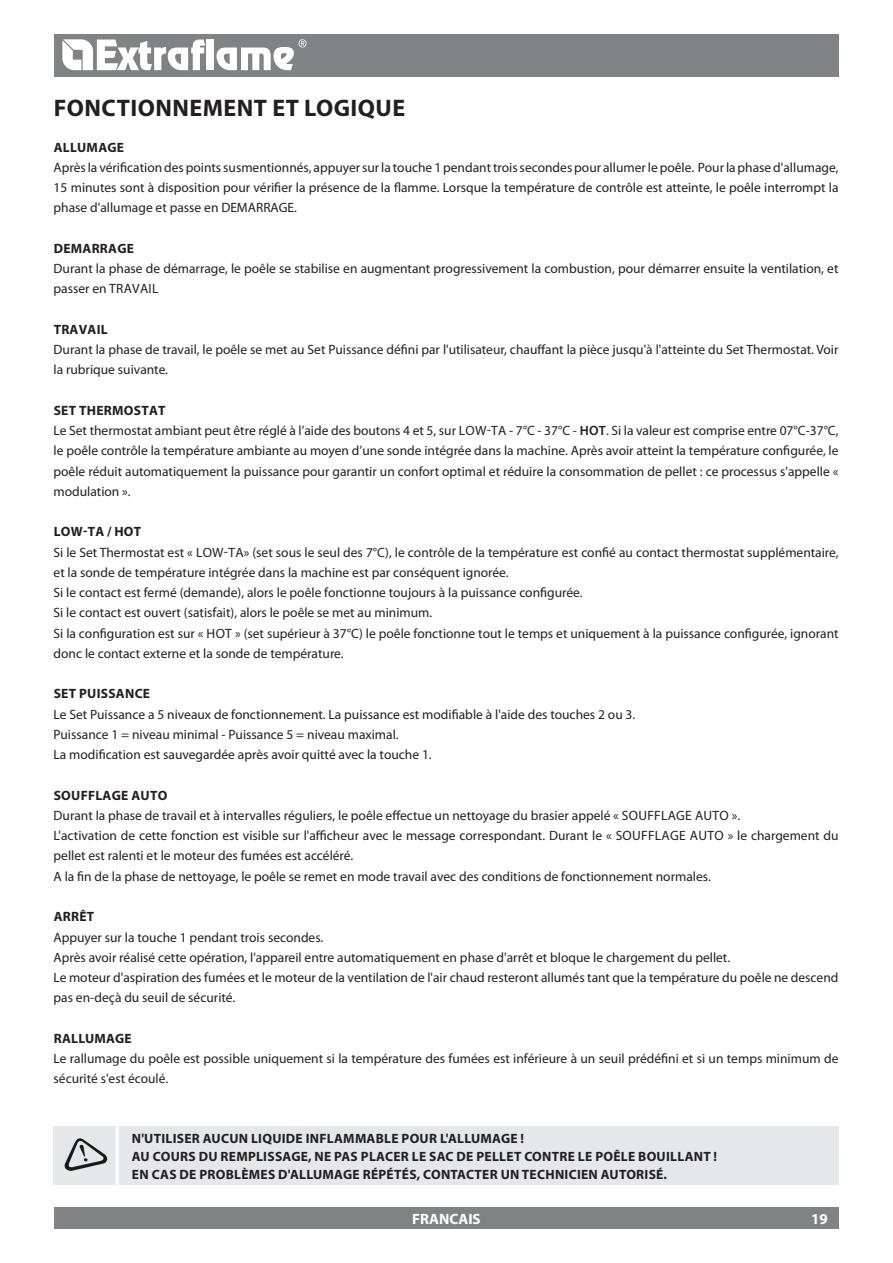
<style>
.page{position:relative;width:893px;height:1263px;background:#fff}
.page>*{position:absolute;margin:0;border:0;box-sizing:border-box;transform-origin:0 0}
.t1{font:700 24px "Myriad Pro";letter-spacing:.02em;color:#231f20}
.t2{font:700 15px "Myriad Pro";color:#fff}
.t3{font:13.5px/20.2px "Myriad Pro";color:#231f20}
.t4{font:700 13.5px "Myriad Pro";letter-spacing:.02em;color:#231f20}
.s1{font-weight:700}
.s2{font-weight:600}
</style>
<div class="page">
<div style="left:54px;top:34px;width:785px;height:43px;background:#808285"></div>
<div style="left:54px;top:1208px;width:785px;height:21px;background:#808285"></div>
<svg style="left:62px;top:39px;width:143px;height:31px"></svg>
<div style="left:207px;top:40px;width:7px;height:30px;background:#fff"></div>
<svg style="left:216px;top:39px;width:90px;height:31px"></svg>
<div style="left:54px;top:1126px;width:785px;height:59px;background:#e6e7e9"></div>
<hr style="left:116px;top:1126px;width:3px;height:59px;background:#fff">
<svg style="left:64px;top:1138px;width:43px;height:33px"></svg>
<h1 class="t1" style="left:54px;top:92px;width:353px">FONCTIONNEMENT ET LOGIQUE</h1>
<p class="t4" style="left:54px;top:138px;width:72px">ALLUMAGE</p>
<p class="t3" style="left:54px;top:157px;width:786px;text-align:justify">Après la vérification des points susmentionnés, appuyer sur la touche 1 pendant trois secondes pour allumer le poêle. Pour la phase d'allumage, 15 minutes sont à disposition pour vérifier la présence de la flamme. Lorsque la température de contrôle est atteinte, le poêle interrompt la phase d'allumage et passe en DEMARRAGE</p>
<p class="t3" style="left:294px;top:198px;width:4px">.</p>
<p class="t4" style="left:54px;top:240px;width:10px">DEMARRAGE</p>
<p class="t3" style="left:54px;top:258px;width:786px">Durant la phase de démarrage, le poêle se stabilise en augmentant progressivement la combustion, pour démarrer ensuite la ventilation, et passer en TRAVAIL</p>
<p class="t4" style="left:54px;top:321px;width:52px">TRAVAIL</p>
<p class="t3" style="left:54px;top:339px;width:786px">Durant la phase de travail, le poêle se met au Set Puissance défini par l'utilisateur, chauffant la pièce jusqu'à l'atteinte du Set Thermostat. Voir la rubrique suivante.</p>
<p class="t4" style="left:54px;top:402px;width:9px">SET</p>
<p class="t3" style="left:54px;top:400px;width:786px;text-indent:26px"><span class="s1">THERMOSTAT<br></span>Le Set thermostat ambiant peut être réglé à l’aide des boutons 4 et 5, sur LOW-TA - 7°C - 37°C - <span class="s2">HOT</span>. Si la valeur est comprise entre 07°C-37°C, le poêle contrôle la température ambiante au moyen d’une sonde intégrée dans la machine. Après avoir atteint la température configurée, le poêle réduit automatiquement la puissance pour garantir un confort optimal et réduire la consommation de pellet : ce processus s'appelle « modulation ».</p>
<p class="t4" style="left:54px;top:523px;width:89px">LOW-TA / HOT</p>
<p class="t3" style="left:54px;top:542px;width:786px">Si le Set Thermostat est « LOW-TA» (set sous le seul des 7°C), le contrôle de la température est confié au contact thermostat supplémentaire, et la sonde de température intégrée dans la machine est par conséquent ignorée.<br>Si le contact est fermé (demande), alors le poêle fonctionne toujours à la puissance configurée.<br>Si le contact est ouvert (satisfait), alors le poêle se met au minimum.<br>Si la configuration est sur « HOT » (set supérieur à 37°C) le poêle fonctionne tout le temps et uniquement à la puissance configurée, ignorant donc le contact externe et la sonde de température.</p>
<p class="t4" style="left:54px;top:685px;width:9px">SET</p>
<p class="t4" style="left:79px;top:685px;width:17px">PUISSANCE</p>
<p class="t3" style="left:54px;top:704px;width:583px">Le Set Puissance a 5 niveaux de fonctionnement. La puissance est modifiable à l'aide des touches 2 ou 3.<br>Puissance 1 = niveau minimal - Puissance 5 = niveau maximal.<br>La modification est sauvegardée après avoir quitté avec la touche 1.</p>
<p class="t4" style="left:54px;top:786px;width:115px">SOUFFLAGE AUTO</p>
<p class="t3" style="left:54px;top:805px;width:584px">Durant la phase de travail et à intervalles réguliers, le poêle effectue un nettoyage du brasier appelé « souff</p>
<p class="t3" style="left:661px;top:805px;width:52px">lage auto</p>
<p class="t3" style="left:732px;top:805px;width:10px">».</p>
<p class="t3" style="left:54px;top:825px;width:578px">L'activation de cette fonction est visible sur l'afficheur avec le message correspondant. Durant le « souff</p>
<p class="t3" style="left:655px;top:825px;width:53px">lage auto</p>
<p class="t3" style="left:728px;top:825px;width:112px">» le chargement du</p>
<p class="t3" style="left:54px;top:846px;width:659px">pellet est ralenti et le moteur des fumées est accéléré.<br>A la fin de la phase de nettoyage, le poêle se remet en mode travail avec des conditions de fonctionnement normales.</p>
<p class="t4" style="left:54px;top:908px;width:42px">ARRÊT</p>
<p class="t3" style="left:54px;top:927px;width:786px">Appuyer sur la touche 1 pendant trois secondes.<br>Après avoir réalisé cette opération, l'appareil entre automatiquement en phase d'arrêt et bloque le chargement du pellet.<br>Le moteur d'aspiration des fumées et le moteur de la ventilation de l'air chaud resteront allumés tant que la température du poêle ne descend pas en-deçà du seuil de sécurité.</p>
<p class="t4" style="left:54px;top:1029px;width:80px">RALLUMAGE</p>
<p class="t3" style="left:54px;top:1048px;width:786px">Le rallumage du poêle est possible uniquement si la température des fumées est inférieure à un seuil prédéfini et si un temps minimum de sécurité s'est écoulé.</p>
<p class="t4" style="left:132px;top:1129px;width:49px">N'UTI LISER</p>
<p class="t4" style="left:203px;top:1129px;width:10px">AUCUN</p>
<p class="t4" style="left:251px;top:1129px;width:16px">LIQUIDE</p>
<p class="t4" style="left:306px;top:1129px;width:40px">INF LAMMAB</p>
<p class="t4" style="left:384px;top:1129px;width:36px">LE POUR</p>
<p class="t4" style="left:440px;top:1129px;width:42px">L'ALLUMAGE</p>
<p class="t4" style="left:521px;top:1129px;width:5px">!</p>
<p class="t4" style="left:132px;top:1147px;width:31px">AU COURS</p>
<p class="t4" style="left:199px;top:1147px;width:32px">DU REM</p>
<p class="t4" style="left:248px;top:1147px;width:24px">PLISSAGE</p>
<p class="t4" style="left:308px;top:1147px;width:78px">, NE PAS PLACER</p>
<p class="t4" style="left:412px;top:1147px;width:27px">LE SAC</p>
<p class="t4" style="left:457px;top:1147px;width:78px">DE PELLET CONTRE</p>
<p class="t4" style="left:578px;top:1147px;width:69px">LE POÊLE BOUI</p>
<p class="t4" style="left:670px;top:1147px;width:24px">LLANT</p>
<p class="t4" style="left:714px;top:1147px;width:5px">!</p>
<p class="t4" style="left:132px;top:1165px;width:536px">EN CAS DE PROBLÈMES D'ALLUMAGE RÉPÉTÉS, CONTACTER UN TECHNICIEN AUTORISÉ.</p>
<p class="t2" style="left:412px;top:1209px;width:70px">FRANCAIS</p>
<p class="t2" style="left:811px;top:1209px;width:18px">19</p>
</div>
